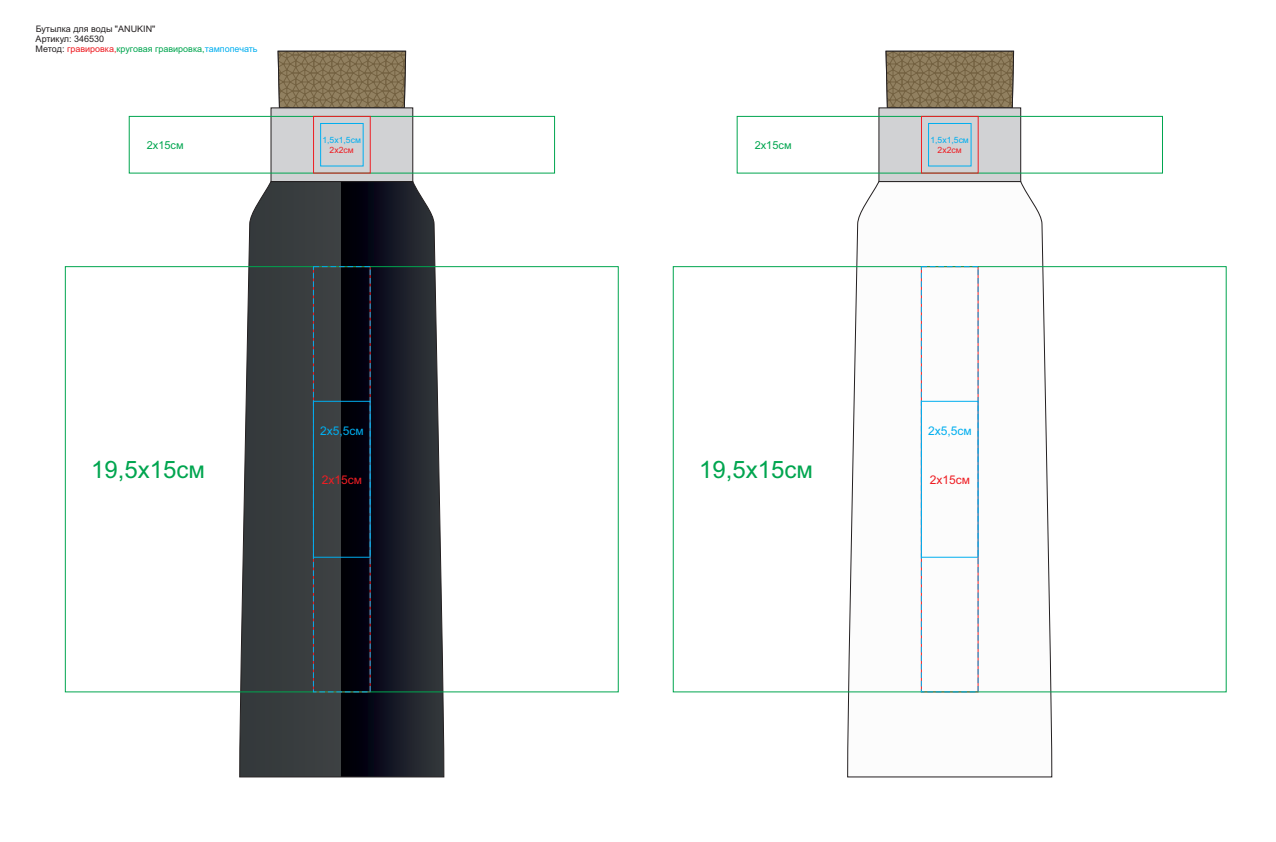
<style>
.page{position:relative;width:1276px;height:842px;background:#fff}
.page>*{position:absolute;margin:0;border:0;box-sizing:border-box;transform-origin:0 0}
.t1{font:24px "Arial";color:#00a54f}
.t2{font:12px "Arial";color:#00aeef}
.t3{font:12px "Arial";color:#ee1d23}
.t4{font:11px "Arial";color:#00a54f}
.t5{font:9px/10.1px "Arial";color:#231f20}
.t6{font:8.6px "Arial";color:#00aeef}
.t7{font:8.6px "Arial";color:#ee1d23}
.s1{color:#ee1d23}
.s2{color:#00a54f}
.s3{color:#00aeef}
</style>
<div class="page">
<svg style="left:270px;top:51px;width:143px;height:130px;background:#afa89c"></svg>
<svg style="left:239px;top:181px;width:205px;height:596px;background:#31353b"></svg>
<div style="left:320px;top:123px;width:43px;height:43px;border:1px solid #00aeef"></div>
<div style="left:313px;top:266px;width:57px;height:426px;border:1px dashed #00aeef"></div>
<div style="left:313px;top:401px;width:57px;height:156px;border:1px solid #00aeef"></div>
<div style="left:129px;top:116px;width:426px;height:57px;border:1px solid #00a54f"></div>
<svg style="left:878px;top:51px;width:143px;height:130px;background:#afa89c"></svg>
<svg style="left:847px;top:181px;width:205px;height:596px"></svg>
<div style="left:928px;top:123px;width:43px;height:43px;border:1px solid #00aeef"></div>
<div style="left:921px;top:266px;width:57px;height:426px;border:1px dashed #00aeef"></div>
<div style="left:921px;top:401px;width:57px;height:156px;border:1px solid #00aeef"></div>
<div style="left:737px;top:116px;width:425px;height:57px;border:1px solid #00a54f"></div>
<div style="left:313px;top:116px;width:57px;height:57px;border:1px solid #ee1d23"></div>
<div style="left:921px;top:116px;width:57px;height:57px;border:1px solid #ee1d23"></div>
<p class="t5" style="left:36px;top:25px;width:223px">Бутылка для воды "ANUKIN"<br>Артикул: 346530<br>Метод: <span class="s1">гравировка,</span><span class="s2">круговая гравировка,</span><span class="s3">тампопечать</span></p>
<p class="t4" style="left:147px;top:141px;width:38px">2х15см</p>
<p class="t6" style="left:322px;top:137px;width:40px">1,5х1,5см</p>
<p class="t7" style="left:330px;top:146px;width:26px">2х2см</p>
<h1 class="t1" style="left:91px;top:461px;width:115px">19,5х15см</h1>
<h2 class="t2" style="left:320px;top:426px;width:45px">2х5,5см</h2>
<h2 class="t3" style="left:322px;top:475px;width:42px">2х15см</h2>
<p class="t4" style="left:754px;top:141px;width:38px">2х15см</p>
<h1 class="t1" style="left:699px;top:461px;width:115px">19,5х15см</h1>
<p class="t6" style="left:930px;top:137px;width:40px">1,5х1,5см</p>
<p class="t7" style="left:937px;top:146px;width:26px">2х2см</p>
<h2 class="t2" style="left:928px;top:426px;width:45px">2х5,5см</h2>
<h2 class="t3" style="left:930px;top:475px;width:42px">2х15см</h2>
</div>
